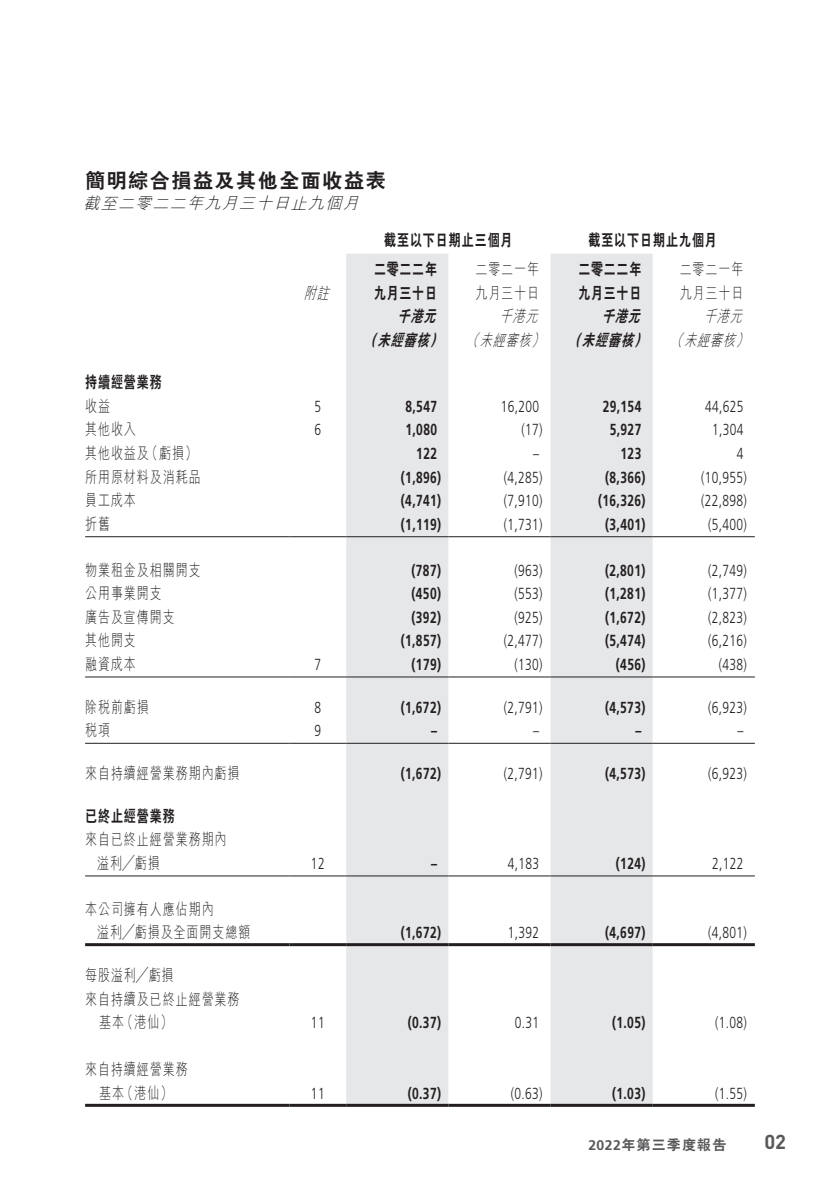
<style>
.page{position:relative;width:840px;height:1191px;background:#fff}
.page>*{position:absolute;margin:0;border:0;box-sizing:border-box;transform-origin:0 0}
.t1{font:800 20px "C Hei 2 HK";letter-spacing:.08em;color:#231f20}
.t2{font:700 20px "DIN";color:#57585a}
.t3{font:300 16px "Frutiger LT Std";letter-spacing:.03em;color:#231f20;scale:.75 1}
.t4{font:700 16px "Frutiger LT Std";letter-spacing:.03em;color:#231f20;scale:.75 1}
.t5{font:300 16px/23.6px "M Hei HK";letter-spacing:.08em;color:#231f20;scale:.75 1}
.t6{font:800 16px "C Hei 2 HK";letter-spacing:.08em;color:#231f20;scale:.75 1}
.t7{font:italic 300 16px "M Hei HK";color:#231f20;scale:.75 1}
.t8{font:800 16px/23.6px "C Hei 2 HK";letter-spacing:.06em;color:#231f20;scale:.75 1}
.t9{font:italic 800 16px "C Hei 2 HK";color:#231f20;scale:.75 1}
.t10{font:italic 300 16px "M Hei HK";color:#231f20}
.t11{font:800 14px "C Hei 2 HK";letter-spacing:.085em;color:#57585a}
.s1{font-family:"Frutiger LT Std";font-weight:700}
</style>
<div class="page">
<svg style="left:346px;top:254px;width:306px;height:849px;fill:#e6e7e9"></svg>
<hr style="left:85px;top:536px;width:204px;height:1px;background:#231f20">
<hr style="left:289px;top:536px;width:57px;height:1px;background:#231f20">
<hr style="left:346px;top:536px;width:102px;height:1px;background:#231f20">
<hr style="left:448px;top:536px;width:102px;height:1px;background:#231f20">
<hr style="left:550px;top:536px;width:102px;height:1px;background:#231f20">
<hr style="left:652px;top:536px;width:102px;height:1px;background:#231f20">
<hr style="left:85px;top:676px;width:204px;height:1px;background:#231f20">
<hr style="left:289px;top:676px;width:57px;height:1px;background:#231f20">
<hr style="left:346px;top:676px;width:102px;height:1px;background:#231f20">
<hr style="left:448px;top:676px;width:102px;height:1px;background:#231f20">
<hr style="left:550px;top:676px;width:102px;height:1px;background:#231f20">
<hr style="left:652px;top:676px;width:102px;height:1px;background:#231f20">
<hr style="left:85px;top:743px;width:204px;height:1px;background:#231f20">
<hr style="left:289px;top:743px;width:57px;height:1px;background:#231f20">
<hr style="left:346px;top:743px;width:102px;height:1px;background:#231f20">
<hr style="left:448px;top:743px;width:102px;height:1px;background:#231f20">
<hr style="left:550px;top:743px;width:102px;height:1px;background:#231f20">
<hr style="left:652px;top:743px;width:102px;height:1px;background:#231f20">
<hr style="left:85px;top:875px;width:204px;height:1px;background:#231f20">
<hr style="left:289px;top:875px;width:57px;height:1px;background:#231f20">
<hr style="left:346px;top:875px;width:102px;height:1px;background:#231f20">
<hr style="left:448px;top:875px;width:102px;height:1px;background:#231f20">
<hr style="left:550px;top:875px;width:102px;height:1px;background:#231f20">
<hr style="left:652px;top:875px;width:102px;height:1px;background:#231f20">
<hr style="left:85px;top:943px;width:204px;height:3px;background:#231f20">
<hr style="left:289px;top:943px;width:57px;height:3px;background:#231f20">
<hr style="left:346px;top:943px;width:102px;height:3px;background:#231f20">
<hr style="left:448px;top:943px;width:102px;height:3px;background:#231f20">
<hr style="left:550px;top:943px;width:102px;height:3px;background:#231f20">
<hr style="left:652px;top:943px;width:102px;height:3px;background:#231f20">
<hr style="left:85px;top:1103px;width:204px;height:3px;background:#231f20">
<hr style="left:289px;top:1103px;width:57px;height:3px;background:#231f20">
<hr style="left:346px;top:1103px;width:102px;height:3px;background:#231f20">
<hr style="left:448px;top:1103px;width:102px;height:3px;background:#231f20">
<hr style="left:550px;top:1103px;width:102px;height:3px;background:#231f20">
<hr style="left:652px;top:1103px;width:102px;height:3px;background:#231f20">
<p class="t1" style="left:85px;top:170px;width:302px">簡明綜合損益及其他全面收益表</p>
<p class="t10" style="left:83px;top:195px;width:280px">截至二零二二年九月三十日止九個月</p>
<p class="t6" style="left:384px;top:232px;width:173px">截至以下日期止三個月</p>
<p class="t6" style="left:588px;top:232px;width:173px">截至以下日期止九個月</p>
<p class="t7" style="left:303px;top:284px;width:40px">附註</p>
<p class="t8" style="left:374px;top:257px;width:85px">二零二二年九月三十日</p>
<p class="t5" style="left:475px;top:257px;width:86px">二零二一年九月三十日</p>
<p class="t8" style="left:578px;top:257px;width:85px">二零二二年九月三十日</p>
<p class="t5" style="left:679px;top:257px;width:86px">二零二一年九月三十日</p>
<p class="t9" style="left:397px;top:308px;width:58px">千港元</p>
<p class="t7" style="left:499px;top:308px;width:58px">千港元</p>
<p class="t9" style="left:601px;top:308px;width:58px">千港元</p>
<p class="t7" style="left:703px;top:308px;width:58px">千港元</p>
<p class="t9" style="left:364px;top:332px;width:110px">（未經審核）</p>
<p class="t7" style="left:466px;top:331px;width:110px">（未經審核）</p>
<p class="t9" style="left:568px;top:332px;width:110px">（未經審核）</p>
<p class="t7" style="left:670px;top:331px;width:110px">（未經審核）</p>
<p class="t6" style="left:85px;top:374px;width:104px">持續經營業務</p>
<p class="t5" style="left:85px;top:394px;width:35px">收益</p>
<p class="t3" style="left:314px;top:397px;width:10px">5</p>
<p class="t4" style="left:405px;top:397px;width:43px">8,547</p>
<p class="t3" style="left:500px;top:397px;width:53px">16,200</p>
<p class="t4" style="left:602px;top:397px;width:53px">29,154</p>
<p class="t3" style="left:704px;top:397px;width:53px">44,625</p>
<p class="t5" style="left:85px;top:417px;width:69px">其他收入</p>
<p class="t3" style="left:314px;top:421px;width:10px">6</p>
<p class="t4" style="left:405px;top:420px;width:43px">1,080</p>
<p class="t3" style="left:521px;top:421px;width:30px">(17)</p>
<p class="t4" style="left:609px;top:420px;width:43px">5,927</p>
<p class="t3" style="left:711px;top:421px;width:43px">1,304</p>
<p class="t5" style="left:85px;top:441px;width:151px">其他收益及（虧損）</p>
<p class="t4" style="left:416px;top:444px;width:29px">122</p>
<p class="t3" style="left:533px;top:444px;width:9px">–</p>
<p class="t4" style="left:620px;top:444px;width:29px">123</p>
<p class="t3" style="left:736px;top:444px;width:10px">4</p>
<p class="t5" style="left:85px;top:464px;width:155px">所用原材料及消耗品</p>
<p class="t4" style="left:401px;top:467px;width:55px">(1,896)</p>
<p class="t3" style="left:503px;top:468px;width:53px">(4,285)</p>
<p class="t4" style="left:605px;top:467px;width:55px">(8,366)</p>
<p class="t3" style="left:700px;top:468px;width:62px">(10,955)</p>
<p class="t5" style="left:85px;top:488px;width:69px">員工成本</p>
<p class="t4" style="left:401px;top:491px;width:55px">(4,741)</p>
<p class="t3" style="left:503px;top:491px;width:53px">(7,910)</p>
<p class="t4" style="left:598px;top:491px;width:64px">(16,326)</p>
<p class="t3" style="left:700px;top:491px;width:62px">(22,898)</p>
<p class="t5" style="left:85px;top:511px;width:35px">折舊</p>
<p class="t4" style="left:401px;top:514px;width:55px">(1,119)</p>
<p class="t3" style="left:503px;top:515px;width:53px">(1,731)</p>
<p class="t4" style="left:605px;top:514px;width:55px">(3,401)</p>
<p class="t3" style="left:707px;top:515px;width:53px">(5,400)</p>
<p class="t5" style="left:85px;top:558px;width:155px">物業租金及相關開支</p>
<p class="t4" style="left:411px;top:561px;width:41px">(787)</p>
<p class="t3" style="left:514px;top:561px;width:39px">(963)</p>
<p class="t4" style="left:605px;top:561px;width:55px">(2,801)</p>
<p class="t3" style="left:707px;top:561px;width:53px">(2,749)</p>
<p class="t5" style="left:85px;top:581px;width:104px">公用事業開支</p>
<p class="t4" style="left:411px;top:584px;width:41px">(450)</p>
<p class="t3" style="left:514px;top:584px;width:39px">(553)</p>
<p class="t4" style="left:605px;top:584px;width:55px">(1,281)</p>
<p class="t3" style="left:707px;top:584px;width:53px">(1,377)</p>
<p class="t5" style="left:85px;top:605px;width:121px">廣告及宣傳開支</p>
<p class="t4" style="left:411px;top:608px;width:41px">(392)</p>
<p class="t3" style="left:514px;top:608px;width:39px">(925)</p>
<p class="t4" style="left:605px;top:608px;width:55px">(1,672)</p>
<p class="t3" style="left:707px;top:608px;width:53px">(2,823)</p>
<p class="t5" style="left:85px;top:628px;width:69px">其他開支</p>
<p class="t4" style="left:401px;top:631px;width:55px">(1,857)</p>
<p class="t3" style="left:503px;top:631px;width:53px">(2,477)</p>
<p class="t4" style="left:605px;top:631px;width:55px">(5,474)</p>
<p class="t3" style="left:707px;top:631px;width:53px">(6,216)</p>
<p class="t5" style="left:85px;top:652px;width:69px">融資成本</p>
<p class="t3" style="left:314px;top:655px;width:10px">7</p>
<p class="t4" style="left:411px;top:655px;width:41px">(179)</p>
<p class="t3" style="left:514px;top:655px;width:39px">(130)</p>
<p class="t4" style="left:615px;top:655px;width:41px">(456)</p>
<p class="t3" style="left:718px;top:655px;width:39px">(438)</p>
<p class="t5" style="left:85px;top:694px;width:86px">除稅前虧損</p>
<p class="t3" style="left:314px;top:698px;width:10px">8</p>
<p class="t4" style="left:401px;top:697px;width:55px">(1,672)</p>
<p class="t3" style="left:503px;top:698px;width:53px">(2,791)</p>
<p class="t4" style="left:605px;top:697px;width:55px">(4,573)</p>
<p class="t3" style="left:707px;top:698px;width:53px">(6,923)</p>
<p class="t5" style="left:85px;top:718px;width:35px">稅項</p>
<p class="t3" style="left:314px;top:721px;width:10px">9</p>
<p class="t4" style="left:431px;top:721px;width:9px">–</p>
<p class="t3" style="left:533px;top:721px;width:9px">–</p>
<p class="t4" style="left:635px;top:721px;width:9px">–</p>
<p class="t3" style="left:737px;top:721px;width:9px">–</p>
<p class="t5" style="left:85px;top:761px;width:207px">來自持續經營業務期內虧損</p>
<p class="t4" style="left:401px;top:764px;width:55px">(1,672)</p>
<p class="t3" style="left:503px;top:764px;width:53px">(2,791)</p>
<p class="t4" style="left:605px;top:764px;width:55px">(4,573)</p>
<p class="t3" style="left:707px;top:764px;width:53px">(6,923)</p>
<p class="t6" style="left:85px;top:807px;width:121px">已終止經營業務</p>
<p class="t5" style="left:97px;top:827px;width:174px;text-indent:-12px">來自已終止經營業務期內溢利╱虧損</p>
<p class="t3" style="left:311px;top:854px;width:20px">12</p>
<p class="t4" style="left:431px;top:853px;width:9px">–</p>
<p class="t3" style="left:507px;top:854px;width:43px">4,183</p>
<p class="t4" style="left:615px;top:853px;width:41px">(124)</p>
<p class="t3" style="left:711px;top:854px;width:43px">2,122</p>
<p class="t5" style="left:97px;top:897px;width:206px;text-indent:-12px">本公司擁有人應佔期內<br>溢利╱虧損及全面開支總額</p>
<p class="t4" style="left:401px;top:923px;width:55px">(1,672)</p>
<p class="t3" style="left:507px;top:924px;width:43px">1,392</p>
<p class="t4" style="left:605px;top:923px;width:55px">(4,697)</p>
<p class="t3" style="left:707px;top:924px;width:53px">(4,801)</p>
<p class="t5" style="left:85px;top:963px;width:119px">每股溢利╱虧損</p>
<p class="t5" style="left:85px;top:986px;width:207px">來自持續及已終止經營業務</p>
<p class="t5" style="left:99px;top:1010px;width:99px">基本（港仙）</p>
<p class="t3" style="left:311px;top:1013px;width:20px">11</p>
<p class="t4" style="left:408px;top:1013px;width:46px">(0.37)</p>
<p class="t3" style="left:514px;top:1013px;width:34px">0.31</p>
<p class="t4" style="left:612px;top:1013px;width:46px">(1.05)</p>
<p class="t3" style="left:714px;top:1013px;width:44px">(1.08)</p>
<p class="t5" style="left:85px;top:1057px;width:138px;text-align:center">來自持續經營業務基本（港仙）</p>
<p class="t3" style="left:311px;top:1084px;width:20px">11</p>
<p class="t4" style="left:408px;top:1083px;width:46px">(0.37)</p>
<p class="t3" style="left:510px;top:1084px;width:44px">(0.63)</p>
<p class="t4" style="left:612px;top:1083px;width:46px">(1.03)</p>
<p class="t3" style="left:714px;top:1084px;width:44px">(1.55)</p>
<p class="t11" style="left:588px;top:1137px;width:139px"><span class="s1">2022</span>年第三季度報告</p>
<p class="t2" style="left:764px;top:1129px;width:23px">02</p>
</div>
